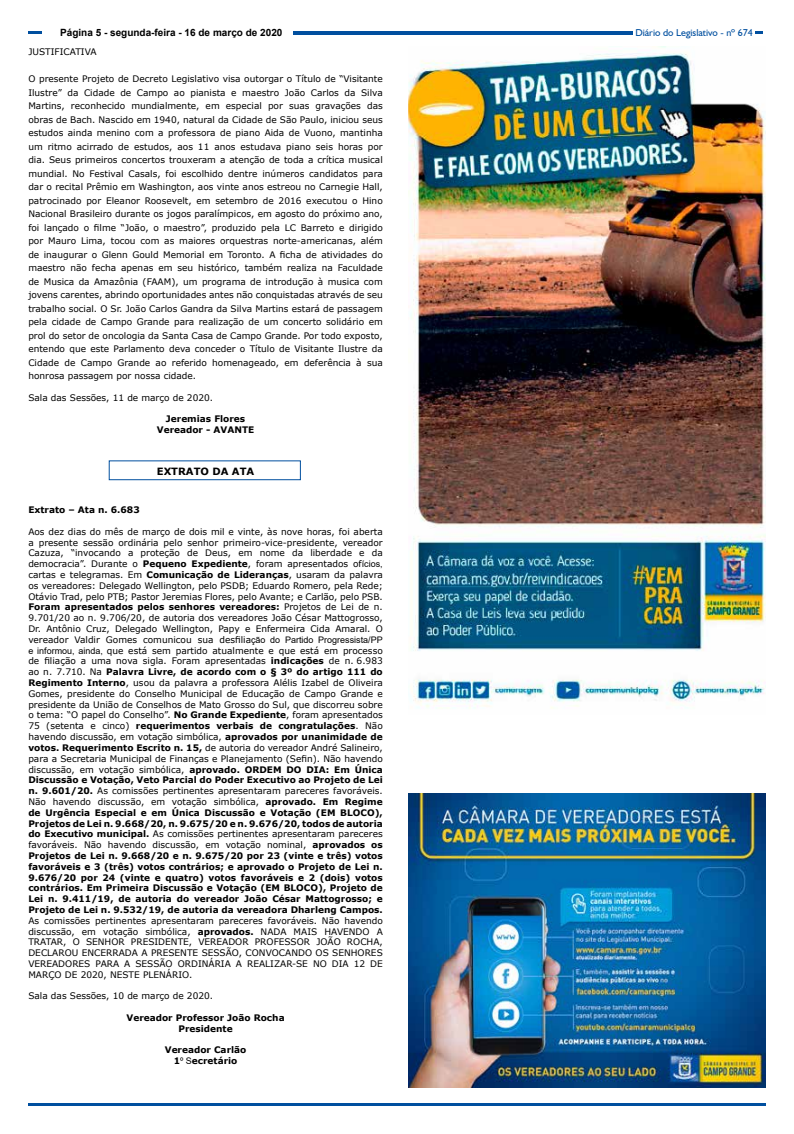
<style>
.page{position:relative;width:794px;height:1134px;background:#fff}
.page>*{position:absolute;margin:0;border:0;box-sizing:border-box;transform-origin:0 0}
.t1{font:700 10px "Arial";color:#000}
.t2{font:10px "Humanist 521 BT";color:#004f9f}
.t3{font:700 10px "Verdana";color:#000}
.t4{font:9px/10.8px "Verdana";color:#000;text-align:justify}
.t5{font:700 9px/10.8px "Verdana";color:#000;text-align:center}
.s1{font-weight:700}
.s2{font-family:"Arial"}
.s3{font-family:"Arial";font-weight:400}
</style>
<div class="page">
<svg style="left:28px;top:31px;width:13px;height:3px"></svg>
<hr style="left:28px;top:1103px;width:737px;height:3px;background:#004f9f">
<svg style="left:755px;top:31px;width:8px;height:3px"></svg>
<hr style="left:293px;top:31px;width:339px;height:3px;background:#004f9f">
<div style="left:109px;top:460px;width:192px;height:20px;background:#fff;border:1px solid #004f9f"></div>
<img style="left:408px;top:47px;width:357px;height:662px">
<img style="left:408px;top:794px;width:357px;height:294px">
<p class="t1" style="left:60px;top:25px;width:224px">Página 5 - segunda-feira - 16 de março de 2020</p>
<p class="t2" style="left:635px;top:26px;width:119px">Diário do Legislativo - nº 674</p>
<p class="t4" style="left:28px;top:46px;width:70px">JUSTIFICATIVA</p>
<p class="t4" style="left:28px;top:72px;width:356px;line-height:13.5px">O presente Projeto de Decreto Legislativo visa outorgar o Título de “Visitante Ilustre” da Cidade de Campo ao pianista e maestro João Carlos da Silva Martins, reconhecido mundialmente, em especial por suas gravações das obras de Bach. Nascido em 1940, natural da Cidade de São Paulo, iniciou seus estudos ainda menino com a professora de piano Aida de Vuono, mantinha um ritmo acirrado de estudos, aos 11 anos estudava piano seis horas por dia. Seus primeiros concertos trouxeram a atenção de toda a crítica musical mundial. No Festival Casals, foi escolhido dentre inúmeros candidatos para dar o recital Prêmio em Washington, aos vinte anos estreou no Carnegie Hall, patrocinado por Eleanor Roosevelt, em setembro de 2016 executou o Hino Nacional Brasileiro durante os jogos paralímpicos, em agosto do próximo ano, foi lançado o filme “João, o maestro”, produzido pela LC Barreto e dirigido por Mauro Lima, tocou com as maiores orquestras norte-americanas, além de inaugurar o Glenn Gould Memorial em Toronto. A ficha de atividades do maestro não fecha apenas em seu histórico, também realiza na Faculdade de Musica da Amazônia (FAAM), um programa de introdução à musica com jovens carentes, abrindo oportunidades antes não conquistadas através de seu trabalho social. O Sr. João Carlos Gandra da Silva Martins estará de passagem pela cidade de Campo Grande para realização de um concerto solidário em prol do setor de oncologia da Santa Casa de Campo Grande. Por todo exposto, entendo que este Parlamento deva conceder o Título de Visitante Ilustre da Cidade de Campo Grande ao referido homenageado, em deferência à sua honrosa passagem por nossa cidade.</p>
<p class="t4" style="left:28px;top:392px;width:186px">Sala das Sessões, 11 de março de 2020.</p>
<p class="t5" style="left:157px;top:413px;width:99px">Jeremias Flores<br>Vereador - AVANTE</p>
<p class="t3" style="left:157px;top:464px;width:99px">EXTRATO DA ATA</p>
<p class="t5" style="left:28px;top:504px;width:113px">Extrato – Ata n. 6.683</p>
<p class="t4" style="left:28px;top:526px;width:356px">Aos dez dias do mês de março de dois mil e vinte, às nove horas, foi aberta a presente sessão ordinária pelo senhor primeiro-vice-presidente, vereador Cazuza, “invocando a proteção de Deus, em nome da liberdade e da democracia”. Durante o <span class="s1">Pequeno Expediente</span>, foram apresentados of<span class="s2">ícios, </span>cartas e telegramas. Em <span class="s1">Comunicação de Lideranças</span>, usaram da palavra os vereadores: Delegado Wellington, pelo PSDB; Eduardo Romero, pela Rede; Otávio Trad, pelo PTB; Pastor Jeremias Flores, pelo Avante; e Carlão, pelo PSB.<br><span class="s1">Foram apresentados pelos senhores vereadores:</span> Projetos de Lei de n.<br>9.701/20 ao n. 9.706/20, de autoria dos vereadores João César Mattogrosso, Dr. Antônio Cruz, Delegado Wellington, Papy e Enfermeira Cida Amaral. O vereador Valdir Gomes comunicou sua desfilia<span class="s2">ção do Partido Progressista/PP e informou, ainda,</span> que está sem partido atualmente e que está em processo de filiação a uma nova sigla. Foram apresentadas <span class="s1">indicações</span> de n. 6.983 ao n. 7.710. Na <span class="s1">Palavra Livre, de acordo com o § 3º do artigo 111 do Regimento Interno</span>, usou da palavra a professora Alélis Izabel de Oliveira Gomes, presidente do Conselho Municipal de Educação de Campo Grande e presidente da União de Conselhos de Mato Grosso do Sul, que discorreu sobre o tema: “O papel do Conselho”. <span class="s1">No Grande Expediente</span>, foram apresentados 75 (setenta e cinco) <span class="s1">requerimentos verbais de congratulações</span>. Não havendo discussão, em votação simbólica, <span class="s1">aprovados por unanimidade de votos. Requerimento Escrito n. 15,</span> de autoria do vereador André Salineiro, para a Secretaria Municipal de Finanças e Planejamento (Sefin). Não havendo discussão, em votação simbólica, <span class="s1">aprovado. ORDEM DO DIA: Em Única Discussão e Votação, Veto Parcial do Poder Executivo ao Projeto de Lei n. 9.601/20.</span> As comissões pertinentes apresentaram pareceres favoráveis.<br>Não havendo discussão, em votação simbólica, <span class="s1">aprovado. Em Regime de Urgência Especial e em Única Discussão e Votação (EM BLOCO), Projetos de Lei n. 9.668/20, n. 9.675/20 e n. 9.676/20, todos de autoria do Executivo municipal.</span> As comissões pertinentes apresentaram pareceres favoráveis. Não havendo discussão, em votação nominal, <span class="s1">aprovados os Projetos de Lei n. 9.668/20 e n. 9.675/20 por 23 (vinte e três) votos favoráveis e 3 (três) votos contrários; e aprovado o Projeto de Lei n.<br>9.676/20 por 24 (vinte e quatro) votos favoráveis e 2 (dois) votos contrários. Em Primeira Discussão e Votação (EM BLOCO), Projeto de Lei n. 9.411/19, de autoria do vereador João César Mattogrosso; e Projeto de Lei n. 9.532/19, de autoria da vereadora Dharleng Campos.</span></p>
<p class="t4" style="left:28px;top:915px;width:356px">As comissões pertinentes apresentaram pareceres favoráveis. Não havendo discussão, em votação simbólica, <span class="s1">aprovados.</span> NADA MAIS HAVENDO A TRATAR, O SENHOR PRESIDENTE, VEREADOR PROFESSOR JOÃO ROCHA, DECLAROU ENCERRADA A PRESENTE SESSÃO, CONVOCANDO OS SENHORES VEREADORES PARA A SESSÃO ORDINÁRIA A REALIZAR-SE NO DIA 12 DE MARÇO DE 2020, NESTE PLENÁRIO.</p>
<p class="t4" style="left:28px;top:990px;width:186px">Sala das Sessões, 10 de março de 2020.</p>
<p class="t5" style="left:126px;top:1012px;width:160px">Vereador Professor João Rocha<br>Presidente</p>
<p class="t5" style="left:165px;top:1044px;width:83px">Vereador Carlão<br>1<span class="s3">º S</span>ecretário</p>
</div>
